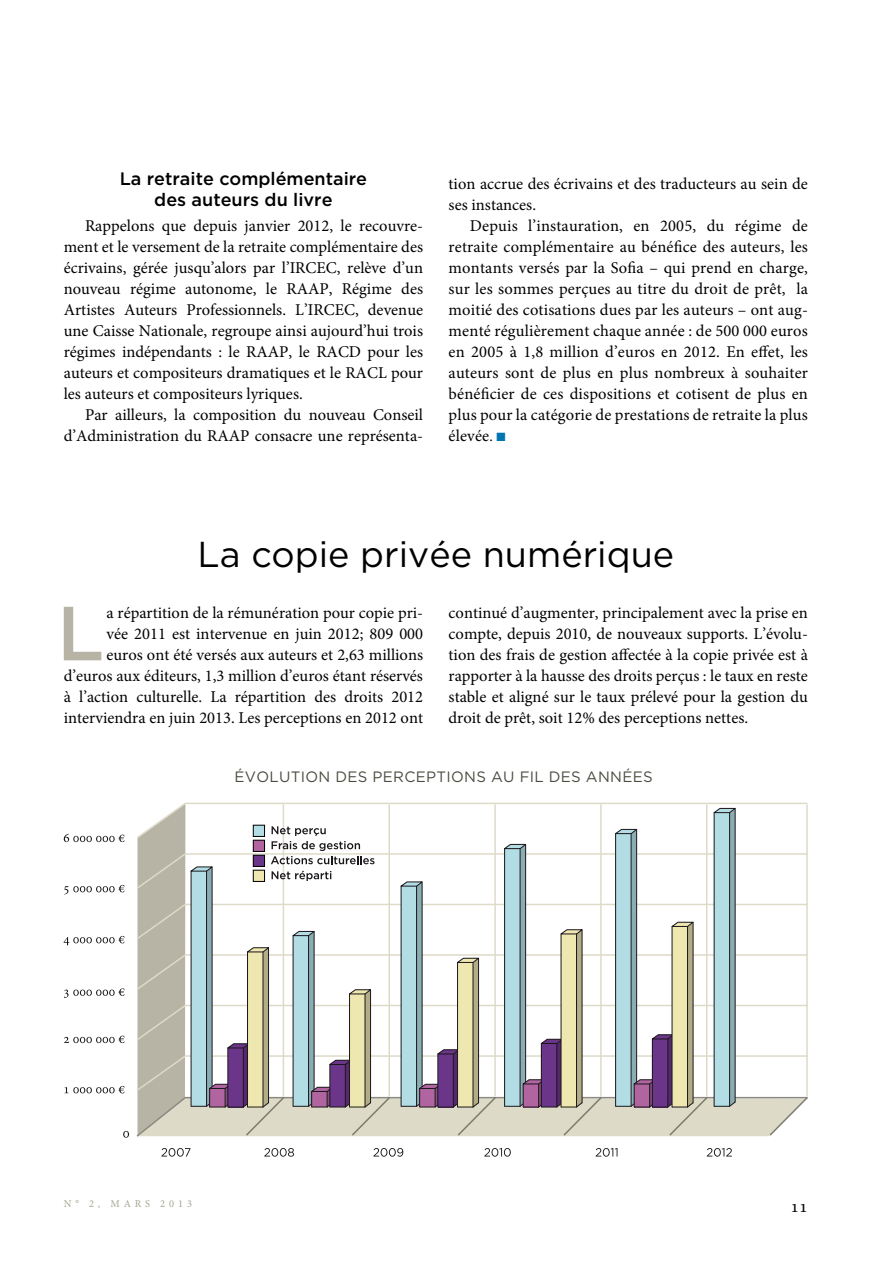
<style>
.page{position:relative;width:893px;height:1263px;background:#fff}
.page>*{position:absolute;margin:0;border:0;box-sizing:border-box;transform-origin:0 0}
.t1{font:500 76.5px "Gotham";color:#b7b4a6}
.t2{font:36px "Gotham";color:#000}
.t3{font:500 18px/21px "Gotham";color:#000;text-align:center}
.t4{font:18px "Minion Pro";color:#000}
.t5{font:16.5px/21px "Minion Pro";color:#000;text-align:justify}
.t6{font:15px "Gotham";color:#4c4b40}
.t7{font:10.5px "Minion Pro";color:#a7a593}
.s1{font-size:15px}
.s2{color:#0075b0}
</style>
<div class="page">
<svg style="left:64px;top:834px;width:61px;height:8px"></svg>
<svg style="left:64px;top:885px;width:61px;height:9px"></svg>
<svg style="left:64px;top:936px;width:61px;height:9px"></svg>
<svg style="left:64px;top:988px;width:61px;height:10px"></svg>
<svg style="left:64px;top:1036px;width:61px;height:7px"></svg>
<svg style="left:64px;top:1086px;width:61px;height:7px"></svg>
<svg style="left:123px;top:1131px;width:6px;height:7px"></svg>
<svg style="left:161px;top:1148px;width:29px;height:9px"></svg>
<svg style="left:264px;top:1148px;width:30px;height:9px"></svg>
<svg style="left:373px;top:1148px;width:30px;height:9px"></svg>
<svg style="left:484px;top:1148px;width:27px;height:9px"></svg>
<svg style="left:596px;top:1148px;width:21px;height:9px"></svg>
<svg style="left:707px;top:1148px;width:25px;height:9px"></svg>
<svg style="left:136px;top:804px;width:672px;height:333px"></svg>
<p class="t3" style="left:120px;top:168px;width:249px">La retraite complémentaire des auteurs du livre</p>
<p class="t5" style="left:64px;top:216px;width:361px;text-indent:21px">Rappelons que depuis janvier 2012, le recouvre&shy;ment et le versement de la retraite complémentaire des écrivains, gérée jusqu’alors par l’IRCEC, relève d’un nouveau régime autonome, le RAAP, Régime des Artistes Auteurs Professionnels. L’IRCEC, devenue une Caisse Nationale, regroupe ainsi aujourd’hui trois régimes indépendants : le RAAP, le RACD pour les auteurs et compositeurs dramatiques et le RACL pour les auteurs et compositeurs lyriques.</p>
<p class="t5" style="left:64px;top:405px;width:361px;text-align:right">Par ailleurs, la composition du nouveau Conseil d’Administration du RAAP consacre une représenta-</p>
<p class="t5" style="left:449px;top:173px;width:361px">tion accrue des écrivains et des traducteurs au sein de ses instances.</p>
<p class="t5" style="left:449px;top:215px;width:361px;text-indent:21px">Depuis l’instauration, en 2005, du régime de retraite complémentaire au bénéfice des auteurs, les montants versés par la Sofia – qui prend en charge, sur les sommes perçues au titre du droit de prêt, la moitié des cotisations dues par les auteurs – ont aug&shy;menté régulièrement chaque année : de 500 000 euros en 2005 à 1,8 million d’euros en 2012. En effet, les auteurs sont de plus en plus nombreux à souhaiter bénéficier de ces dispositions et cotisent de plus en plus pour la catégorie de prestations de retraite la plus élevée<span class="s1">.</span> <span class="s2">■</span></p>
<h2 class="t2" style="left:198px;top:535px;width:478px">LA COPIE PRIVÉE NUMÉRIQUE</h2>
<p class="t5" style="left:64px;top:603px;width:361px;text-align:right">a répartition de la rémunération pour copie pri-<br>vée 2011 est intervenue en juin 2012; 809 000<br>euros ont été versés aux auteurs et 2,63 millions d’euros aux éditeurs, 1,3 million d’euros étant réservés à l’action culturelle. La répartition des droits 2012 interviendra en juin 2013. Les perceptions en 2012 ont</p>
<p class="t5" style="left:449px;top:603px;width:361px">continué d’augmenter, principalement avec la prise en compte, depuis 2010, de nouveaux supports. L’évolu&shy;tion des frais de gestion affectée à la copie privée est à rapporter à la hausse des droits perçus : le taux en reste stable et aligné sur le taux prélevé pour la gestion du droit de prêt, soit 12% des perceptions nettes.</p>
<h1 class="t1" style="left:57px;top:590px;width:49px">L</h1>
<p class="t6" style="left:235px;top:769px;width:22px">ÉVOLUTION</p>
<p class="t6" style="left:335px;top:769px;width:11px">DES</p>
<p class="t6" style="left:373px;top:769px;width:12px">PERCEPTIONS</p>
<p class="t6" style="left:491px;top:769px;width:37px">AU FIL</p>
<p class="t6" style="left:549px;top:769px;width:11px">DES</p>
<p class="t6" style="left:586px;top:769px;width:12px">ANNÉES</p>
<p class="t7" style="left:64px;top:1196px;width:58px">N° 2, mars</p>
<p class="t7" style="left:160px;top:1196px;width:33px">2013</p>
<p class="t4" style="left:790px;top:1194px;width:19px">11</p>
</div>
